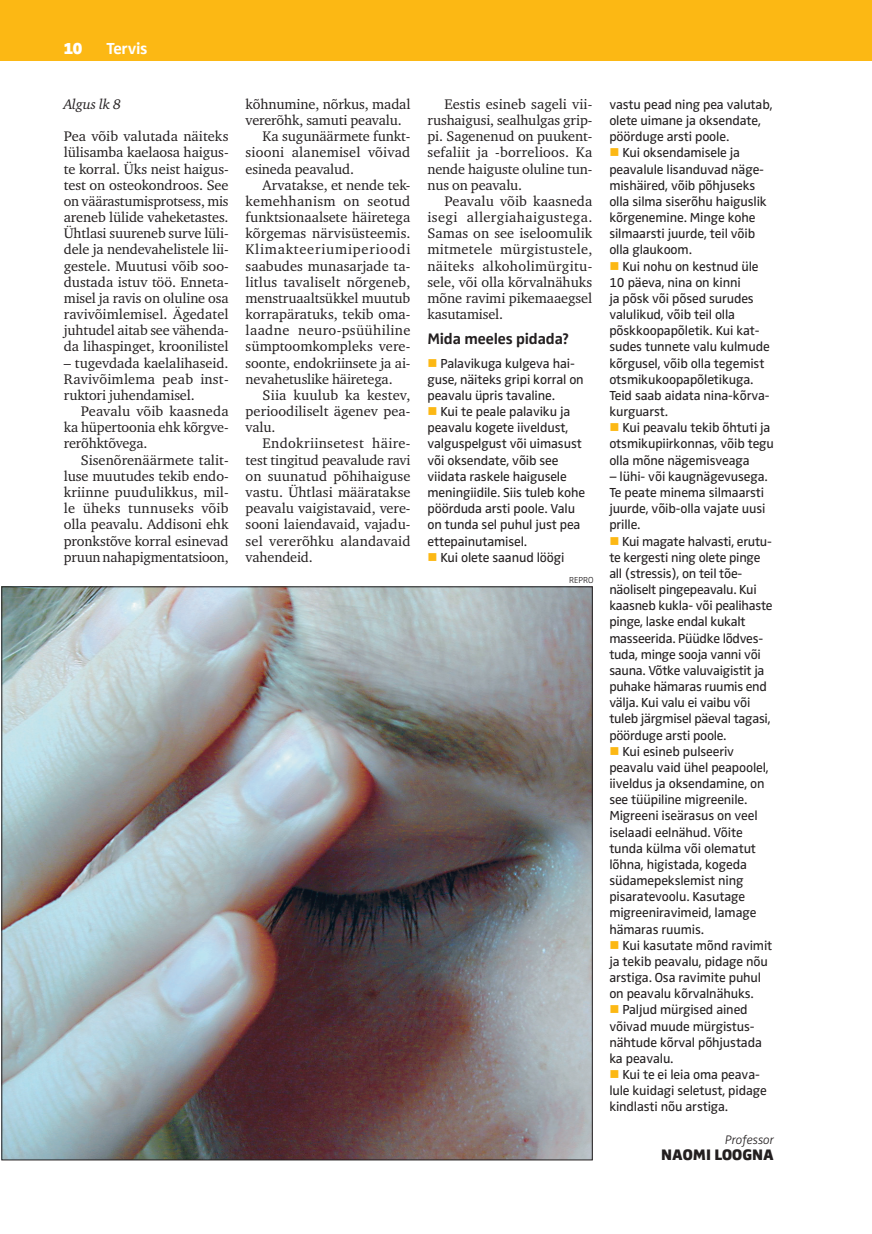
<style>
.page{position:relative;width:872px;height:1234px;background:#fff}
.page>*{position:absolute;margin:0;border:0;box-sizing:border-box;transform-origin:0 0}
.t1{font:700 16.5px "Zwo Pro";letter-spacing:-.02em;color:#fff}
.t2{font:900 16.5px "Zwo Pro";color:#fff}
.t3{font:700 15.75px "Zwo Pro";letter-spacing:-.01em;color:#231f20}
.t4{font:900 15.75px "Zwo Pro";color:#231f20}
.t5{font:14.25px/16.2px "Charter ITC";letter-spacing:-.005em;color:#231f20;text-align:justify}
.t6{font:14.25px "Charter ITC";letter-spacing:.02em;color:#231f20}
.t7{font:14.25px "Charter ITC";letter-spacing:.015em;color:#231f20}
.t8{font:14.25px "Charter ITC";letter-spacing:.05em;color:#231f20}
.t9{font:14.25px "Charter ITC";letter-spacing:.025em;color:#231f20}
.t10{font:italic 14.25px "Charter ITC";letter-spacing:-.01em;color:#231f20}
.t11{font:13.5px/16.2px "Zwo Pro";letter-spacing:-.01em;color:#231f20}
.t12{font:italic 300 12.75px "Zwo Pro";letter-spacing:-.01em;color:#231f20}
.t13{font:300 9px "Zwo Pro";color:#231f20}
.s1{color:#fcb814}
</style>
<div class="page">
<div style="left:0;top:0;width:872px;height:60px;background:#fcb814"></div>
<img style="left:4px;top:588px;width:586px;height:569px">
<p class="t2" style="left:64px;top:39px;width:20px">10</p>
<p class="t1" style="left:106px;top:39px;width:43px">Tervis</p>
<p class="t10" style="left:64px;top:95px;width:59px">Algus lk 8</p>
<p class="t5" style="left:64px;top:128px;width:166px">Pea võib valutada näiteks lülisamba kaelaosa haigus&shy;te korral. Üks neist haigus&shy;test on osteokondroos. See on väärastumisprotsess, mis areneb lülide vaheketastes.<br>Ühtlasi suureneb surve lüli&shy;dele ja nendevahelistele lii&shy;gestele. Muutusi võib soo&shy;dustada istuv töö. Enneta&shy;misel ja ravis on oluline osa ravivõimlemisel. Ägedatel juhtudel aitab see vähenda&shy;da lihaspinget, kroonilistel</p>
<p class="t5" style="left:64px;top:354px;width:166px">– tugevdada kaelalihaseid.<br>Ravivõimlema peab inst&shy;ruktori juhendamisel.</p>
<p class="t5" style="left:64px;top:403px;width:166px;text-indent:17px">Peavalu võib kaasneda ka hüpertoonia ehk kõrgve&shy;rerõhktõvega.</p>
<p class="t5" style="left:64px;top:451px;width:166px;text-indent:17px">Sisenõrenäärmete talit&shy;luse muutudes tekib endo&shy;kriinne puudulikkus, mil&shy;le üheks tunnuseks võib olla peavalu. Addisoni ehk pronkstõve korral esinevad pruun nahapigmentatsioon,</p>
<p class="t5" style="left:246px;top:96px;width:166px">kõhnumine, nõrkus, madal</p>
<p class="t5" style="left:246px;top:112px;width:158px">vererõhk, samuti peavalu.</p>
<p class="t5" style="left:263px;top:128px;width:149px">Ka sugunäärmete funkt-</p>
<p class="t7" style="left:246px;top:144px;width:166px">siooni alanemisel võivad</p>
<p class="t5" style="left:246px;top:161px;width:110px">esineda peavalud.</p>
<p class="t5" style="left:263px;top:177px;width:149px">Arvatakse, et nende tek-</p>
<p class="t6" style="left:246px;top:192px;width:166px">kemehhanism on seotud</p>
<p class="t5" style="left:246px;top:209px;width:166px">funktsionaalsete häiretega</p>
<p class="t5" style="left:246px;top:225px;width:166px">kõrgemas närvisüsteemis.</p>
<p class="t8" style="left:246px;top:241px;width:166px">Klimakteeriumiperioodi</p>
<p class="t5" style="left:246px;top:257px;width:166px">saabudes munasarjade ta-</p>
<p class="t5" style="left:246px;top:274px;width:166px">litlus tavaliselt nõrgeneb,</p>
<p class="t5" style="left:246px;top:290px;width:166px">menstruaaltsükkel muutub</p>
<p class="t5" style="left:246px;top:306px;width:166px">korrapäratuks, tekib oma-</p>
<p class="t9" style="left:246px;top:321px;width:166px">laadne neuro-psüühiline</p>
<p class="t5" style="left:246px;top:338px;width:166px">sümptoomkompleks vere-</p>
<p class="t5" style="left:246px;top:354px;width:166px">soonte, endokriinsete ja ai-</p>
<p class="t5" style="left:246px;top:371px;width:149px">nevahetuslike häiretega.</p>
<p class="t5" style="left:263px;top:387px;width:149px">Siia kuulub ka kestev,</p>
<p class="t5" style="left:246px;top:403px;width:166px">perioodiliselt ägenev pea-</p>
<p class="t5" style="left:246px;top:419px;width:31px">valu.</p>
<p class="t6" style="left:263px;top:434px;width:149px">Endokriinsetest häire-</p>
<p class="t5" style="left:246px;top:451px;width:166px">test tingitud peavalude ravi</p>
<p class="t5" style="left:246px;top:467px;width:166px">on suunatud põhihaiguse</p>
<p class="t5" style="left:246px;top:484px;width:166px">vastu. Ühtlasi määratakse</p>
<p class="t5" style="left:246px;top:500px;width:166px">peavalu vaigistavaid, vere-</p>
<p class="t5" style="left:246px;top:516px;width:166px">sooni laiendavaid, vajadu-</p>
<p class="t5" style="left:246px;top:532px;width:166px">sel vererõhku alandavaid</p>
<p class="t5" style="left:246px;top:548px;width:69px">vahendeid.</p>
<p class="t5" style="left:427px;top:96px;width:166px;text-indent:17px">Eestis esineb sageli vii&shy;rushaigusi, sealhulgas grip&shy;pi. Sagenenud on puukent&shy;sefaliit ja -borrelioos. Ka nende haiguste oluline tun&shy;nus on peavalu.</p>
<p class="t5" style="left:427px;top:193px;width:166px;text-indent:17px">Peavalu võib kaasneda isegi allergiahaigustega.<br>Samas on see iseloomulik mitmetele mürgistustele, näiteks alkoholimürgitu&shy;sele, või olla kõrvalnähuks mõne ravimi pikemaaegsel kasutamisel.</p>
<p class="t3" style="left:427px;top:329px;width:143px">Mida meeles pidada?</p>
<p class="t11" style="left:427px;top:355px;width:158px"><span class="s1">■</span> Palavikuga kulgeva hai&shy;guse, näiteks gripi korral on peavalu üpris tavaline.</p>
<p class="t11" style="left:427px;top:404px;width:159px"><span class="s1">■</span> Kui te peale palaviku ja peavalu kogete iiveldust, valguspelgust või uimasust või oksendate, võib see viidata raskele haigusele meningiidile. Siis tuleb kohe pöörduda arsti poole. Valu on tunda sel puhul just pea ettepainutamisel.</p>
<p class="t11" style="left:427px;top:549px;width:138px"><span class="s1">■</span> Kui olete saanud löögi</p>
<p class="t13" style="left:569px;top:574px;width:26px">REPRO</p>
<p class="t11" style="left:609px;top:97px;width:165px">vastu pead ning pea valutab, olete uimane ja oksendate, pöörduge arsti poole.</p>
<p class="t11" style="left:609px;top:145px;width:159px"><span class="s1">■</span> Kui oksendamisele ja peavalule lisanduvad näge&shy;mishäired, võib põhjuseks olla silma siserõhu haiguslik kõrgenemine. Minge kohe silmaarsti juurde, teil võib olla glaukoom.</p>
<p class="t11" style="left:609px;top:258px;width:162px"><span class="s1">■</span> Kui nohu on kestnud üle<br>10 päeva, nina on kinni<br>ja põsk või põsed surudes valulikud, võib teil olla põskkoopapõletik. Kui kat&shy;sudes tunnete valu kulmude kõrgusel, võib olla tegemist otsmikukoopapõletikuga.<br>Teid saab aidata nina-kõrva&shy;kurguarst.</p>
<p class="t11" style="left:609px;top:420px;width:166px"><span class="s1">■</span> Kui peavalu tekib õhtuti ja otsmikupiirkonnas, võib tegu olla mõne nägemisveaga</p>
<p class="t11" style="left:609px;top:468px;width:160px">– lühi- või kaugnägevusega.<br>Te peate minema silmaarsti juurde, võib-olla vajate uusi prille.</p>
<p class="t11" style="left:609px;top:533px;width:165px"><span class="s1">■</span> Kui magate halvasti, erutu&shy;te kergesti ning olete pinge all (stressis), on teil tõe&shy;näoliselt pingepeavalu. Kui kaasneb kukla- või pealihaste pinge, laske endal kukalt masseerida. Püüdke lõdves&shy;tuda, minge sooja vanni või sauna. Võtke valuvaigistit ja puhake hämaras ruumis end välja. Kui valu ei vaibu või tuleb järgmisel päeval tagasi, pöörduge arsti poole.</p>
<p class="t11" style="left:609px;top:743px;width:161px"><span class="s1">■</span> Kui esineb pulseeriv peavalu vaid ühel peapoolel, iiveldus ja oksendamine, on see tüüpiline migreenile.<br>Migreeni iseärasus on veel iselaadi eelnähud. Võite tunda külma või olematut lõhna, higistada, kogeda südamepekslemist ning pisaratevoolu. Kasutage migreeniravimeid, lamage hämaras ruumis.</p>
<p class="t11" style="left:609px;top:937px;width:164px"><span class="s1">■</span> Kui kasutate mõnd ravimit ja tekib peavalu, pidage nõu arstiga. Osa ravimite puhul on peavalu kõrvalnähuks.</p>
<p class="t11" style="left:609px;top:1001px;width:154px"><span class="s1">■</span> Paljud mürgised ained võivad muude mürgistus&shy;nähtude kõrval põhjustada ka peavalu.</p>
<p class="t11" style="left:609px;top:1066px;width:159px"><span class="s1">■</span> Kui te ei leia oma peava&shy;lule kuidagi seletust, pidage kindlasti nõu arstiga.</p>
<p class="t12" style="left:725px;top:1131px;width:50px">Professor</p>
<p class="t4" style="left:661px;top:1144px;width:114px">NAOMI LOOGNA</p>
</div>
